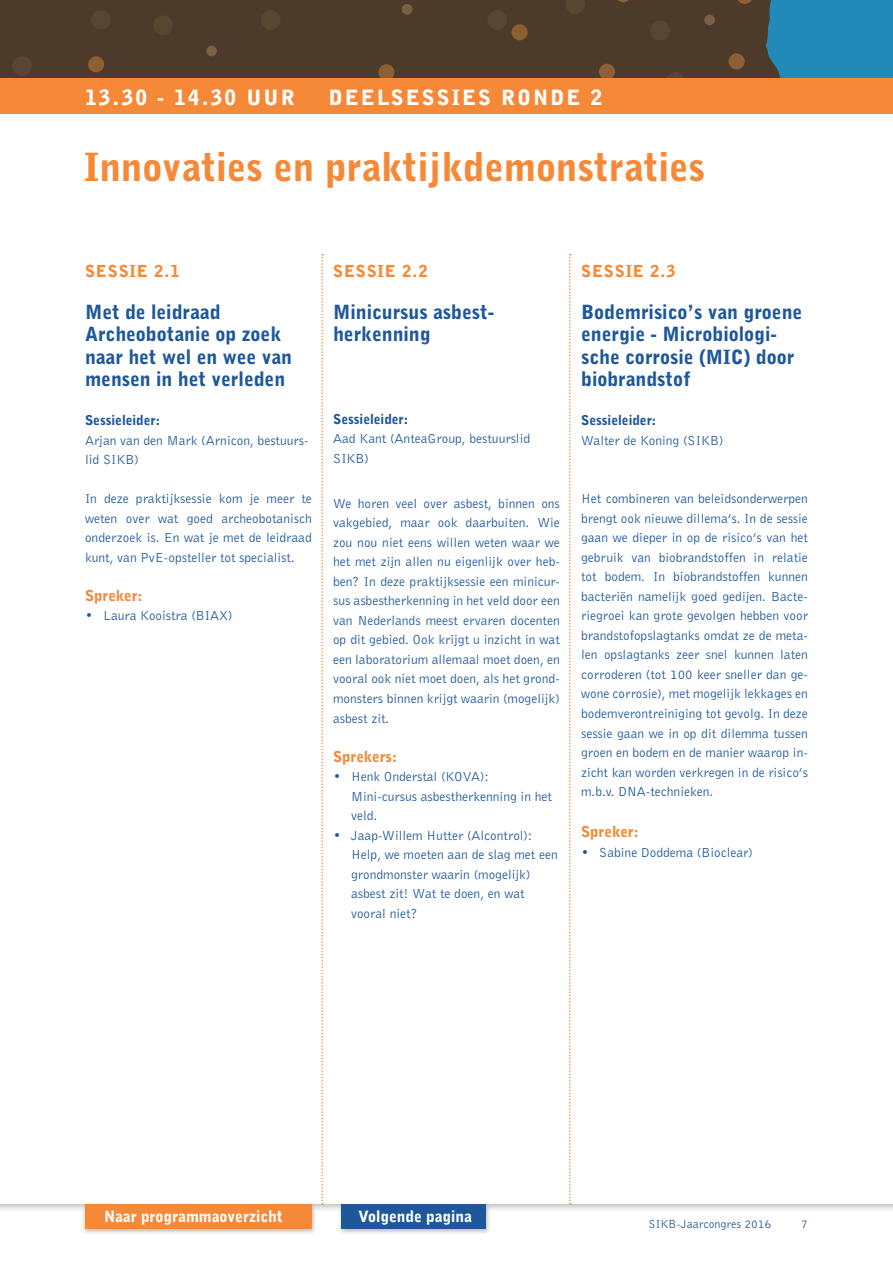
<style>
.page{position:relative;width:893px;height:1263px;background:#fff}
.page>*{position:absolute;margin:0;border:0;box-sizing:border-box;transform-origin:0 0}
.TUSSEN{font:900 38.7px "Bell Gothic BT";color:#f58938}
.TUSSEN-2{font:900 21px "Bell Gothic BT";letter-spacing:.1em;color:#fff}
.KOP_SESSIE{font:900 19.5px/22.5px "Bell Gothic BT";color:#1e589a}
.BOLD{font:900 16.5px "Bell Gothic BT";letter-spacing:.05em;color:#f58938}
.TUSSEN-3{font:900 15.45px "Bell Gothic BT";color:#fff}
.SPREKERS{font:900 15px "Bell Gothic BT";color:#f58938}
.PLAT_SESSIE{font:13.5px/19.5px "Bell Gothic BT";color:#1e589a}
.PLAT_SESSIE-2{font:900 13.5px "Bell Gothic BT";color:#1e589a}
.t1{font:12px "Bell Gothic BT";color:#1e589a}
</style>
<div class="page">
<div style="left:0;top:1202px;width:893px;height:61px;background:#231f20;opacity:.4"></div>
<svg style="left:321px;top:254px;width:2px;height:950px"></svg>
<svg style="left:569px;top:254px;width:2px;height:950px"></svg>
<div style="left:81px;top:1202px;width:236px;height:33px;background:#231f20;opacity:.3"></div>
<div style="left:85px;top:1204px;width:227px;height:25px;background:#f58938"></div>
<div style="left:338px;top:1202px;width:153px;height:33px;background:#231f20;opacity:.3"></div>
<div style="left:341px;top:1204px;width:145px;height:25px;background:#1e589a"></div>
<div style="left:0;top:0;width:735px;height:78px;background:#4c3a2a"></div>
<div style="left:206px;top:46px;width:11px;height:10px;background:#7c6045;border-radius:50%"></div>
<div style="left:402px;top:4px;width:10px;height:11px;background:#644d37;border-radius:50%"></div>
<div style="left:704px;top:15px;width:11px;height:10px;background:#7c6045;border-radius:50%"></div>
<div style="left:12px;top:56px;width:20px;height:20px;background:#584532;border-radius:50%"></div>
<div style="left:91px;top:10px;width:20px;height:20px;background:#584532;border-radius:50%"></div>
<div style="left:261px;top:10px;width:19px;height:20px;background:#584532;border-radius:50%"></div>
<div style="left:487px;top:10px;width:20px;height:20px;background:#584532;border-radius:50%"></div>
<div style="left:650px;top:21px;width:20px;height:19px;background:#584532;border-radius:50%"></div>
<svg style="left:400px;top:0;width:185px;height:14px;background:#4e3c2b"></svg>
<svg style="left:666px;top:72px;width:19px;height:6px"></svg>
<div style="left:599px;top:64px;width:16px;height:16px;background:#8d5f32;border-radius:50%"></div>
<div style="left:728px;top:53px;width:17px;height:16px;background:#8d5f32;border-radius:50%"></div>
<svg style="left:735px;top:0;width:158px;height:78px;background:#2b7898"></svg>
<svg style="left:615px;top:0;width:16px;height:2px"></svg>
<div style="left:88px;top:56px;width:16px;height:16px;background:#8d5f32;border-radius:50%"></div>
<div style="left:512px;top:24px;width:16px;height:16px;background:#8d5f32;border-radius:50%"></div>
<div style="left:378px;top:64px;width:16px;height:16px;background:#8d5f32;border-radius:50%"></div>
<div style="left:153px;top:15px;width:20px;height:20px;background:#584532;border-radius:50%"></div>
<div style="left:0;top:78px;width:893px;height:35px;background:#f58938"></div>
<p class="TUSSEN-2" style="left:85px;top:84px;width:211px">13.30 - 14.30 UUR</p>
<p class="TUSSEN-2" style="left:329px;top:84px;width:275px">DEELSESSIES RONDE 2</p>
<p class="TUSSEN" style="left:84px;top:142px;width:622px">Innovaties en praktijkdemonstraties</p>
<p class="BOLD" style="left:85px;top:261px;width:96px">SESSIE 2.1</p>
<p class="KOP_SESSIE" style="left:85px;top:300px;width:137px">Met de leidraad</p>
<p class="KOP_SESSIE" style="left:85px;top:323px;width:208px">Archeobotanie op zoek naar het wel en wee van mensen in het verleden</p>
<p class="PLAT_SESSIE-2" style="left:85px;top:412px;width:77px">Sessieleider:</p>
<p class="PLAT_SESSIE" style="left:85px;top:430px;width:225px">Arjan van den Mark (Arnicon, bestuurs&shy;lid SIKB)</p>
<p class="PLAT_SESSIE" style="left:85px;top:489px;width:228px;text-align:justify">In deze praktijksessie kom je meer te weten over wat goed archeobotanisch onderzoek is. En wat je met de leidraad kunt, van PvE-opsteller tot specialist.</p>
<p class="SPREKERS" style="left:85px;top:586px;width:59px">Spreker:</p>
<p class="PLAT_SESSIE" style="left:85px;top:606px;width:149px">• Laura Kooistra (BIAX)</p>
<p class="BOLD" style="left:333px;top:261px;width:96px">SESSIE 2.2</p>
<p class="KOP_SESSIE" style="left:333px;top:300px;width:163px">Minicursus asbest-</p>
<p class="KOP_SESSIE" style="left:333px;top:323px;width:99px">herkenning</p>
<p class="PLAT_SESSIE-2" style="left:333px;top:411px;width:77px">Sessieleider:</p>
<p class="PLAT_SESSIE" style="left:333px;top:429px;width:199px">Aad Kant (AnteaGroup, bestuurslid<br>SIKB)</p>
<p class="PLAT_SESSIE" style="left:333px;top:493px;width:228px;text-align:justify">We horen veel over asbest, binnen ons vakgebied, maar ook daarbuiten. Wie zou nou niet eens willen weten waar we het met zijn allen nu eigenlijk over heb&shy;ben? In deze praktijksessie een minicur&shy;sus asbestherkenning in het veld door een van Nederlands meest ervaren docenten op dit gebied. Ook krijgt u inzicht in wat een laboratorium allemaal moet doen, en vooral ook niet moet doen, als het grond&shy;monsters binnen krijgt waarin (mogelijk) asbest zit.</p>
<p class="SPREKERS" style="left:333px;top:747px;width:65px">Sprekers:</p>
<p class="PLAT_SESSIE" style="left:351px;top:766px;width:202px;text-indent:-18px">• Henk Onderstal (KOVA):<br>Mini-cursus asbestherkenning in het veld.</p>
<p class="PLAT_SESSIE" style="left:351px;top:825px;width:208px;text-indent:-18px">• Jaap-Willem Hutter (Alcontrol):<br>Help, we moeten aan de slag met een grondmonster waarin (mogelijk) asbest zit! Wat te doen, en wat vooral niet?</p>
<p class="BOLD" style="left:581px;top:261px;width:96px">SESSIE 2.3</p>
<p class="KOP_SESSIE" style="left:581px;top:300px;width:223px">Bodemrisico’s van groene energie - Microbiologi&shy;sche corrosie (MIC) door biobrandstof</p>
<p class="PLAT_SESSIE-2" style="left:581px;top:412px;width:77px">Sessieleider:</p>
<p class="PLAT_SESSIE" style="left:581px;top:430px;width:144px">Walter de Koning (SIKB)</p>
<p class="PLAT_SESSIE" style="left:581px;top:489px;width:228px;text-align:justify">Het combineren van beleidsonderwerpen brengt ook nieuwe dillema’s. In de sessie gaan we dieper in op de risico’s van het gebruik van biobrandstoffen in relatie tot bodem. In biobrandstoffen kunnen bacteriën namelijk goed gedijen. Bacte&shy;riegroei kan grote gevolgen hebben voor brandstofopslagtanks omdat ze de meta&shy;len opslagtanks zeer snel kunnen laten corroderen (tot 100 keer sneller dan ge&shy;wone corrosie), met mogelijk lekkages en bodemverontreiniging tot gevolg. In deze sessie gaan we in op dit dilemma tussen groen en bodem en de manier waarop in&shy;zicht kan worden verkregen in de risico’s m.b.v. DNA-technieken.</p>
<p class="SPREKERS" style="left:581px;top:822px;width:59px">Spreker:</p>
<p class="PLAT_SESSIE" style="left:581px;top:842px;width:173px">• Sabine Doddema (Bioclear)</p>
<p class="TUSSEN-3" style="left:104px;top:1206px;width:180px">Naar programmaoverzicht</p>
<p class="TUSSEN-3" style="left:359px;top:1206px;width:115px">Volgende pagina</p>
<p class="t1" style="left:648px;top:1216px;width:124px">SIKB-Jaarcongres 2016</p>
<p class="t1" style="left:801px;top:1216px;width:8px">7</p>
</div>
